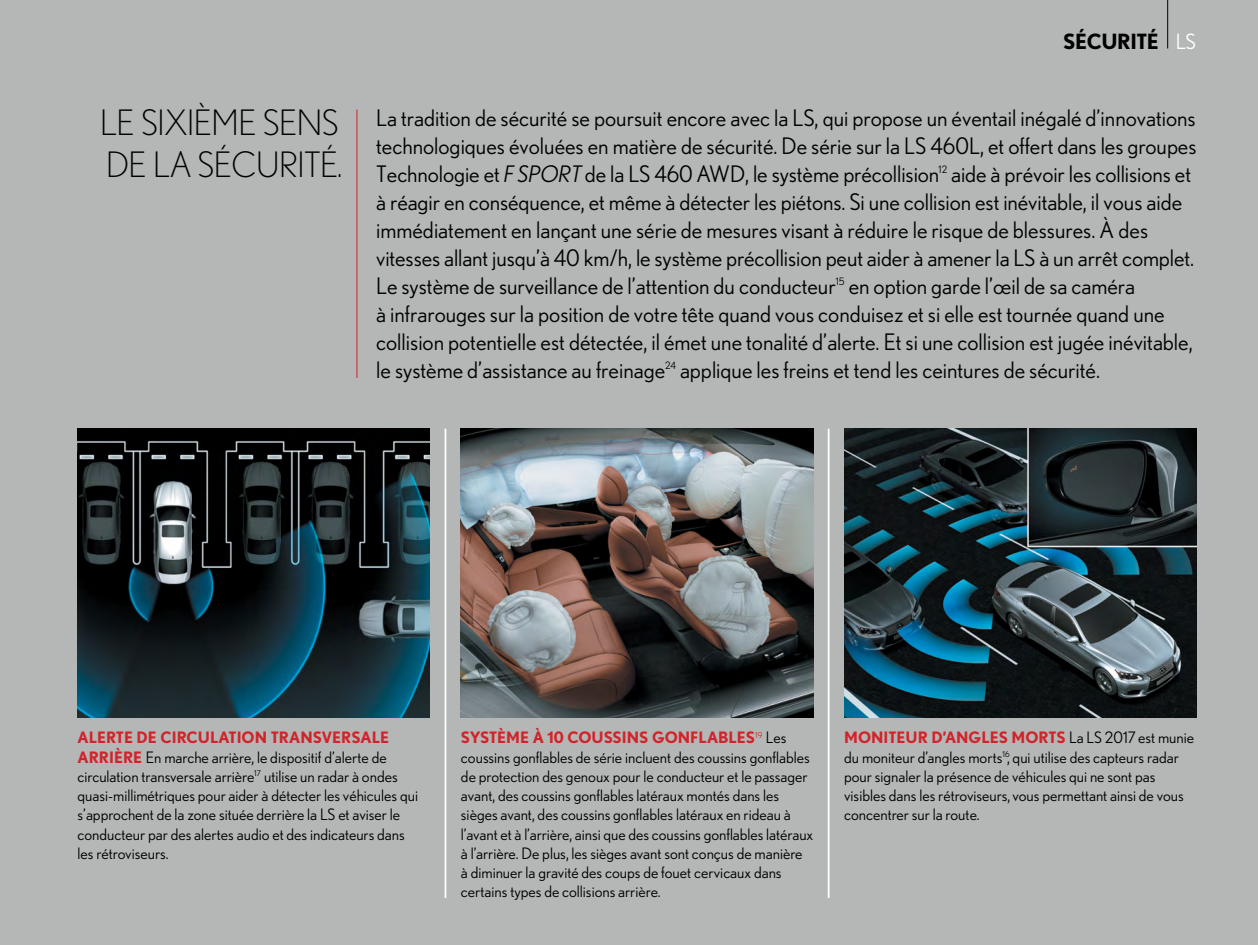
<style>
.page{position:relative;width:1258px;height:945px;background:#fff}
.page>*{position:absolute;margin:0;border:0;box-sizing:border-box;transform-origin:0 0}
.t1{font:300 35px/42px "Nobel";letter-spacing:-.015em;color:#000}
.t2{font:22.75px/28px "Nobel";color:#000}
.t3{font:700 21px "Nobel";letter-spacing:-.02em;color:#000}
.t4{font:15.75px/19.2px "Nobel";color:#000}
.t5{font:10.15px "Nobel";color:#000}
.s1{font-weight:400;color:#fff}
.s2{font-style:italic}
.s3{font-weight:700;color:#d2232a}
</style>
<div class="page">
<div style="left:0;top:0;width:1257px;height:945px;background:#b5b7b7"></div>
<hr style="left:356px;top:110px;width:1px;height:268px;background:#d2232a">
<hr style="left:1167px;top:0;width:1px;height:49px;background:#000">
<img style="left:77px;top:429px;width:352px;height:288px">
<img style="left:461px;top:429px;width:352px;height:288px">
<hr style="left:444px;top:429px;width:2px;height:469px;background:#fff">
<hr style="left:827px;top:429px;width:2px;height:469px;background:#fff">
<img style="left:844px;top:429px;width:352px;height:288px">
<h1 class="t1" style="left:100px;top:101px;width:244px">LE SIXIÈME SENS<br>DE LA SÉCURITÉ.</h1>
<h3 class="t3" style="left:1063px;top:28px;width:134px">SÉCURITÉ <span class="s1">LS</span></h3>
<p class="t2" style="left:376px;top:104px;width:821px;text-align:justify">La tradition de sécurité se poursuit encore avec la LS, qui propose un éventail inégalé d’innovations technologiques évoluées en matière de sécurité. De série sur la LS 460L, et offert dans les groupes Technologie et <span class="s2">F SPORT</span> de la LS 460 AWD, le système précollision</p>
<p class="t5" style="left:938px;top:164px;width:10px">12</p>
<p class="t2" style="left:376px;top:160px;width:819px;text-indent:575px">aide à prévoir les collisions et à réagir en conséquence, et même à détecter les piétons. Si une collision est inévitable, il vous aide immédiatement en lançant une série de mesures visant à réduire le risque de blessures. À des vitesses allant jusqu’à 40 km/h, le système précollision peut aider à amener la LS à un arrêt complet.<br>Le système de surveillance de l’attention du conducteur</p>
<p class="t5" style="left:835px;top:276px;width:11px">15</p>
<p class="t2" style="left:376px;top:272px;width:818px;text-indent:472px">en option garde l’œil de sa caméra<br>à infrarouges sur la position de votre tête quand vous conduisez et si elle est tournée quand une collision potentielle est détectée, il émet une tonalité d’alerte. Et si une collision est jugée inévitable, le système d’assistance au freinage</p>
<p class="t5" style="left:665px;top:360px;width:13px">24</p>
<h2 class="t2" style="left:680px;top:356px;width:421px">applique les freins et tend les ceintures de sécurité.</h2>
<p class="t4" style="left:77px;top:728px;width:342px"><span class="s3">ALERTE DE CIRCULATION TRANSVERSALE ARRIÈRE</span> En marche arrière, le dispositif d’alerte de circulation transversale arrière<sup>17</sup> utilise un radar à ondes quasi-millimétriques pour aider à détecter les véhicules qui s’approchent de la zone située derrière la LS et aviser le conducteur par des alertes audio et des indicateurs dans les rétroviseurs.</p>
<p class="t4" style="left:461px;top:728px;width:354px"><span class="s3">SYSTÈME À 10 COUSSINS GONFLABLES</span><sup>19</sup> Les coussins gonflables de série incluent des coussins gonflables de protection des genoux pour le conducteur et le passager avant, des coussins gonflables latéraux montés dans les sièges avant, des coussins gonflables latéraux en rideau à l’avant et à l’arrière, ainsi que des coussins gonflables latéraux à l’arrière. De plus, les sièges avant sont conçus de manière à diminuer la gravité des coups de fouet cervicaux dans certains types de collisions arrière.</p>
<p class="t4" style="left:844px;top:728px;width:351px"><span class="s3">MONITEUR D’ANGLES MORTS</span> La LS 2017 est munie du moniteur d’angles morts<sup>16</sup>, qui utilise des capteurs radar pour signaler la présence de véhicules qui ne sont pas visibles dans les rétroviseurs, vous permettant ainsi de vous concentrer sur la route.</p>
</div>
